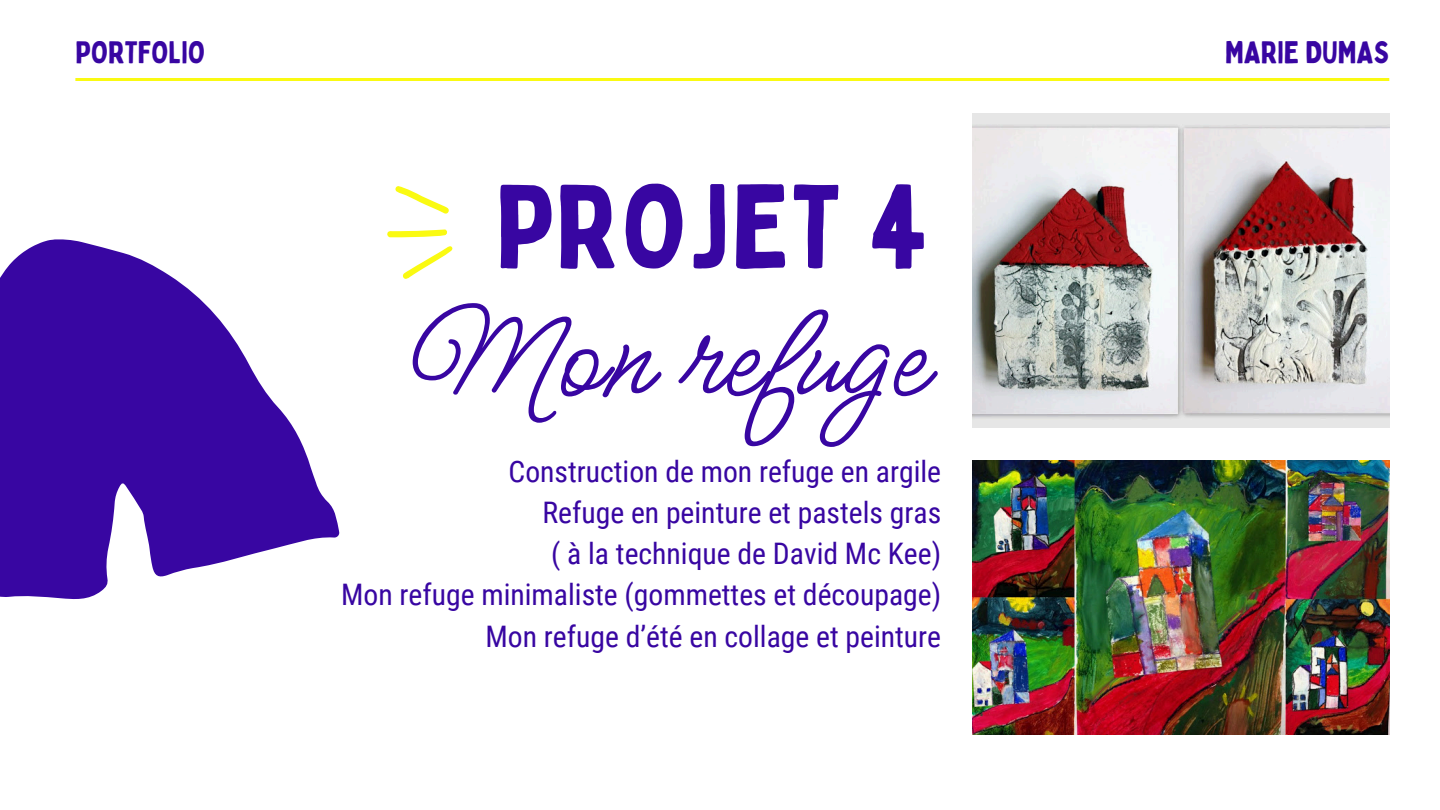
<style>
.page{position:relative;width:1440px;height:810px;background:#fff}
.page>*{position:absolute;margin:0;border:0;box-sizing:border-box;transform-origin:0 0}
.t1{font:138.2px "Meow Script";color:#3806a2}
.t2{font:116.5px "Bobby Jones";letter-spacing:.015em;color:#3806a2}
.t3{font:30.7px "Bobby Jones";color:#3806a2}
.t4{font:29.6px "Roboto Condensed";color:#3806a2}
</style>
<div class="page">
<img style="left:972px;top:114px;width:417px;height:314px">
<hr style="left:75px;top:78px;width:1314px;height:3px;background:#fafa12">
<svg style="left:387px;top:186px;width:66px;height:93px"></svg>
<img style="left:972px;top:460px;width:417px;height:275px">
<svg style="left:0;top:239px;width:340px;height:360px;fill:#3806a2"></svg>
<p class="t3" style="left:75px;top:33px;width:131px">PORTFOLIO</p>
<h1 class="t3" style="left:1225px;top:33px;width:166px">MARIE DUMAS</h1>
<h3 class="t2" style="left:496px;top:153px;width:434px">PROJET 4</h3>
<p class="t1" style="left:405px;top:279px;width:520px">Mon refuge</p>
<p class="t4" style="left:509px;top:454px;width:434px">Construction de mon refuge en argile</p>
<p class="t4" style="left:542px;top:495px;width:400px">Refuge en peinture et pastels gras</p>
<p class="t4" style="left:551px;top:537px;width:392px">( à la technique de David Mc Kee)</p>
<p class="t4" style="left:341px;top:578px;width:602px">Mon refuge minimaliste (gommettes et découpage)</p>
<p class="t4" style="left:486px;top:619px;width:457px">Mon refuge d’été en collage et peinture</p>
</div>
